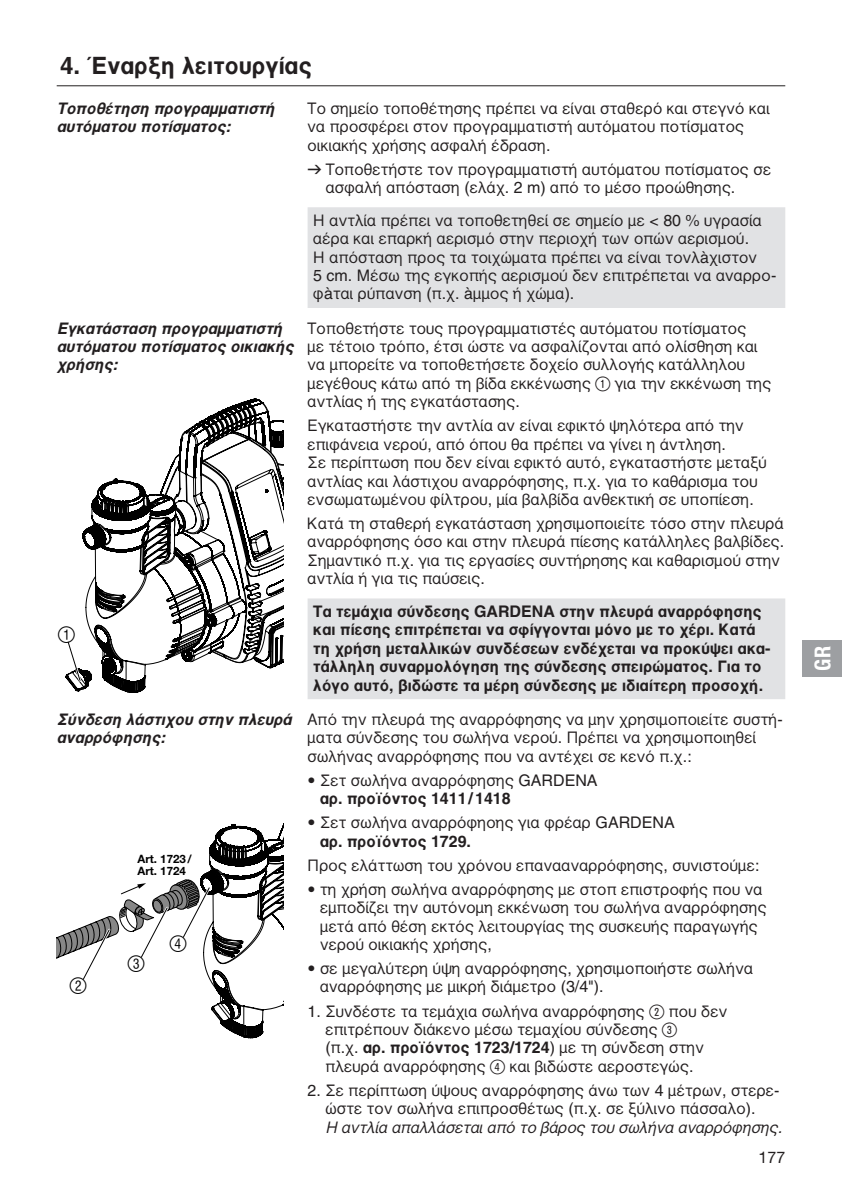
<style>
.page{position:relative;width:842px;height:1191px;background:#fff}
.page>*{position:absolute;margin:0;border:0;box-sizing:border-box;transform-origin:0 0}
.t1{font:24px "GARDENA Pro GRE Bold";color:#231f20}
.t2{font:22px "Ziffern";color:#000}
.t3{font:22px "GARDENA Pro Bo Cond";color:#fff}
.t4{font:16px/18.4px "GARDENA Pro GRE Regular";color:#231f20}
.t5{font:16px/18.4px "GARDENA Pro GRE Bold";color:#231f20}
.t6{font:16px/18.4px "GARDENA Pro GRE Bo Ita";color:#231f20}
.t7{font:16px "GARDENA Pro GRE Reg Ita";letter-spacing:-.005em;color:#231f20}
.t8{font:16px "GARDENA Pro";color:#231f20}
.t9{font:700 11.6px/11.6px "GARDENA Pro";color:#000}
.s1{font-family:"Formdruck"}
.s2{font-family:"Ziffernim Kreisund Quadrat BQ";font-size:20px}
.s3{font-family:"GARDENA Pro"}
.s4{font-family:"GARDENA Pro GRE Bold"}
</style>
<div class="page">
<div style="left:802px;top:640px;width:40px;height:36px;background:#9d9fa2"></div>
<svg style="left:308px;top:207px;width:477px;height:492px"></svg>
<hr style="left:57px;top:85px;width:728px;height:1px;background:#231f20">
<svg style="left:65px;top:398px;width:218px;height:295px"></svg>
<svg style="left:57px;top:824px;width:226px;height:215px"></svg>
<h1 class="t1" style="left:60px;top:51px;width:253px">4. Έναρξη λειτουργίας</h1>
<p class="t6" style="left:57px;top:99px;width:220px">Τοποθέτηση προγραμματιστή αυτόματου ποτίσματος:</p>
<p class="t4" style="left:308px;top:99px;width:464px">Το σημείο τοποθέτησης πρέπει να είναι σταθερό και στεγνό και να προσφέρει στον προγραμματιστή αυτόματου ποτίσματος οικιακής χρήσης ασφαλή έδραση.</p>
<p class="t4" style="left:326px;top:160px;width:447px;text-indent:-18px"><span class="s1">v</span> Τοποθετήστε τον προγραμματιστή αυτόματου ποτίσματος σε ασφαλή απόσταση (ελάχ. 2 m) από το μέσο προώθησης.</p>
<p class="t4" style="left:313px;top:211px;width:465px">Η αντλία πρέπει να τοποθετηθεί σε σημείο με &lt; 80 % υγρασία αέρα και επαρκή αερισμό στην περιοχή των οπών αερισμού.<br>Η απόσταση προς τα τοιχώματα πρέπει να είναι τονλàχιστον<br>5 cm. Μέσω της εγκοπής αερισμού δεν επιτρέπεται να αναρρο&shy;φàται ρύπανση (π.χ. àμμος ή χώμα).</p>
<p class="t6" style="left:57px;top:319px;width:238px">Εγκατάσταση προγραμματιστή αυτόματου ποτίσματος οικιακής χρήσης:</p>
<p class="t4" style="left:308px;top:319px;width:465px">Τοποθετήστε τους προγραμματιστές αυτόματου ποτίσματος<br>με τέτοιο τρόπο, έτσι ώστε να ασφαλίζονται από ολίσθηση και να μπορείτε να τοποθετήσετε δοχείο συλλογής κατάλληλου μεγέθους κάτω από τη βίδα εκκένωσης <span class="s2">1</span> για την εκκένωση της αντλίας ή της εγκατάστασης.</p>
<p class="t4" style="left:308px;top:416px;width:461px">Εγκαταστήστε την αντλία αν είναι εφικτό ψηλότερα από την επιφάνεια νερού, από όπου θα πρέπει να γίνει η άντληση.<br>Σε περίπτωση που δεν είναι εφικτό αυτό, εγκαταστήστε μεταξύ αντλίας και λάστιχου αναρρόφησης, π.χ. για το καθάρισμα του ενσωματωμένου φίλτρου, μία βαλβίδα ανθεκτική σε υποπίεση.</p>
<p class="t4" style="left:308px;top:514px;width:478px">Κατά τη σταθερή εγκατάσταση χρησιμοποιείτε τόσο στην πλευρά αναρρόφησης όσο και στην πλευρά πίεσης κατάλληλες βαλβίδες.<br>Σημαντικό π.χ. για τις εργασίες συντήρησης και καθαρισμού στην αντλία ή για τις παύσεις.</p>
<p class="t5" style="left:313px;top:602px;width:459px">Τα τεμάχια σύνδεσης GARDENA στην πλευρά αναρρόφησης και πίεσης επιτρέπεται να σφίγγονται μόνο με το χέρι. Κατά τη χρήση μεταλλικών συνδέσεων ενδέχεται να προκύψει ακα&shy;τάλληλη συναρμολόγηση της σύνδεσης σπειρώματος. Για το λόγο αυτό, βιδώστε τα μέρη σύνδεσης με ιδιαίτερη προσοχή.</p>
<h2 class="t2" style="left:58px;top:622px;width:19px">1</h2>
<p class="t6" style="left:57px;top:710px;width:236px">Σύνδεση λάστιχου στην πλευρά αναρρόφησης:</p>
<p class="t9" style="left:137px;top:853px;width:56px">Art. 1723/<br>Art. 1724</p>
<h2 class="t2" style="left:70px;top:973px;width:19px">2</h2>
<h2 class="t2" style="left:128px;top:951px;width:19px">3</h2>
<h2 class="t2" style="left:170px;top:931px;width:19px">4</h2>
<p class="t4" style="left:308px;top:710px;width:477px">Από την πλευρά της αναρρόφησης να μην χρησιμοποιείτε συστή&shy;ματα σύνδεσης του σωλήνα νερού. Πρέπει να χρησιμοποιηθεί σωλήνας αναρρόφησης που να αντέχει σε κενό π.χ.:</p>
<p class="t4" style="left:308px;top:771px;width:291px"><span class="s3">•</span> Σετ σωλήνα αναρρόφησης GARDENA</p>
<p class="t5" style="left:320px;top:789px;width:192px">αρ. προϊόντος 1411/1418</p>
<p class="t4" style="left:308px;top:813px;width:369px"><span class="s3">•</span> Σετ σωλήνα αναρρόφηοης για φρέαρ GARDENA</p>
<p class="t5" style="left:320px;top:831px;width:153px">αρ. προϊόντος 1729.</p>
<p class="t4" style="left:308px;top:856px;width:453px">Προς ελάττωση του χρόνου επανααναρρόφησης, συνιστούμε:</p>
<p class="t4" style="left:320px;top:880px;width:448px;text-indent:-12px"><span class="s3">•</span> τη χρήση σωλήνα αναρρόφησης με στοπ επιστροφής που να εμποδίζει την αυτόνομη εκκένωση του σωλήνα αναρρόφησης μετά από θέση εκτός λειτουργίας της συσκευής παραγωγής νερού οικιακής χρήσης,</p>
<p class="t4" style="left:320px;top:959px;width:435px;text-indent:-12px"><span class="s3">•</span> σε μεγαλύτερη ύψη αναρρόφησης, χρησιμοποιήστε σωλήνα αναρρόφησης με μικρή διάμετρο (3/4").</p>
<p class="t4" style="left:325px;top:1001px;width:404px;text-indent:-18px">1. Συνδέστε τα τεμάχια σωλήνα αναρρόφησης <span class="s2">2</span> που δεν επιτρέπουν διάκενο μέσω τεμαχίου σύνδεσης <span class="s2">3<br></span>(π.χ. <span class="s4">αρ. προϊόντος 1723/1724</span>) με τη σύνδεση στην πλευρά αναρρόφησης <span class="s2">4</span> και βιδώστε αεροστεγώς.</p>
<p class="t4" style="left:308px;top:1081px;width:473px;text-align:center">2. Σε περίπτωση ύψους αναρρόφησης άνω των 4 μέτρων, στερε&shy;ώστε τον σωλήνα επιπροσθέτως (π.χ. σε ξύλινο πάσσαλο).</p>
<p class="t7" style="left:325px;top:1117px;width:458px">Η αντλία απαλλάσεται από το βάρος του σωλήνα αναρρόφησης.</p>
<p class="t8" style="left:759px;top:1147px;width:28px">177</p>
<h2 class="t3" style="left:809px;top:670px;width:26px;rotate:-90deg">GR</h2>
</div>
